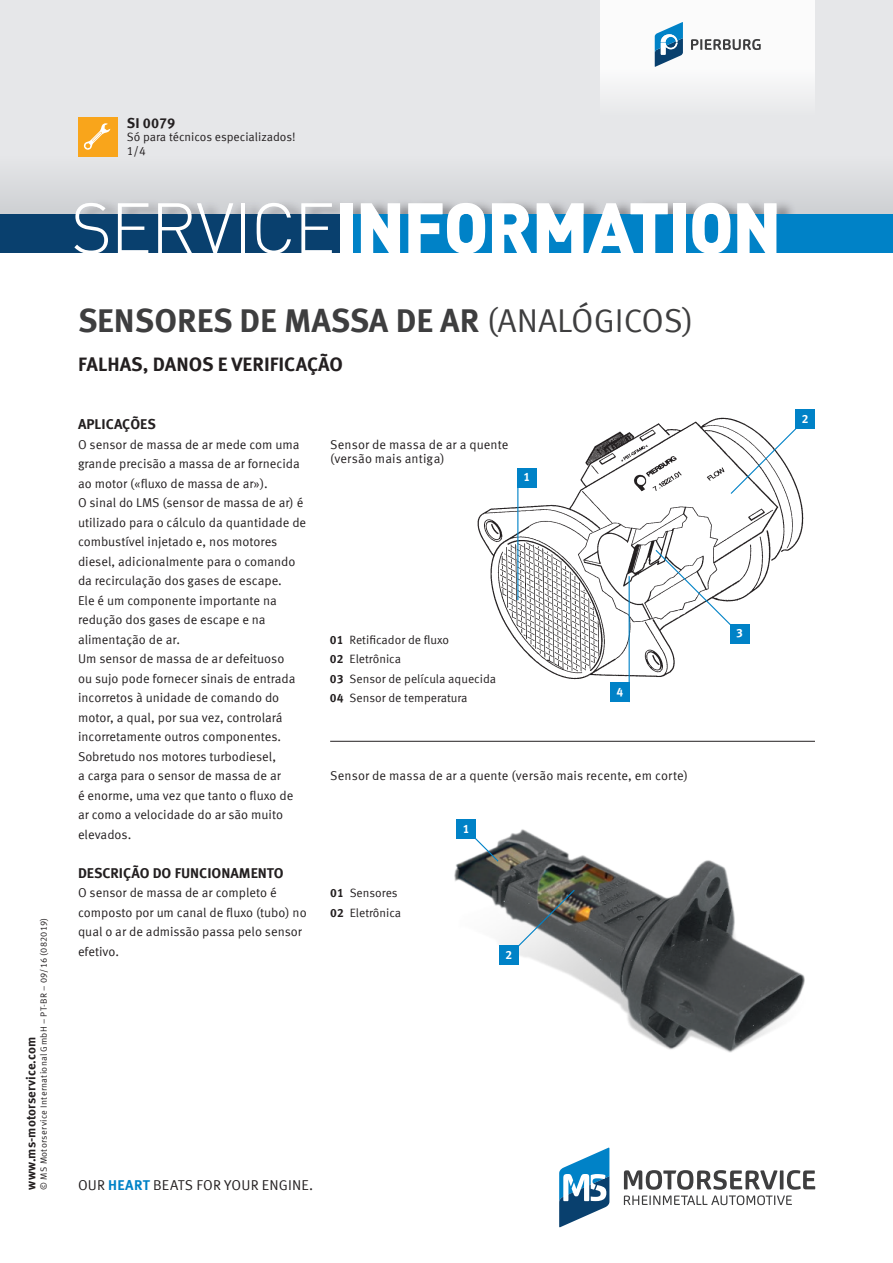
<style>
.page{position:relative;width:893px;height:1263px;background:#fff}
.page>*{position:absolute;margin:0;border:0;box-sizing:border-box;transform-origin:0 0}
.t1{font:900 70.5px "DIN Pro";letter-spacing:-.025em;color:#fff}
.t2{font:700 33px "Meta Offc Pro";color:#3e3e3f}
.t3{font:700 19.5px "Meta Offc Pro";color:#231f20}
.t4{font:700 14.25px "Meta Offc Pro";color:#231f20}
.t5{font:14.25px "Meta Offc Pro Norm";letter-spacing:.01em;color:#231f20}
.t6{font:12.75px/19.5px "Meta Offc Pro Norm";color:#231f20}
.t7{font:700 12.75px "Meta Offc Pro";letter-spacing:.01em;color:#231f20}
.t8{font:12px/19.5px "Meta Offc Pro Norm";color:#231f20}
.t9{font:700 12px "Meta Offc Pro";color:#fff}
.t10{font:9px "Meta Offc Pro Norm";letter-spacing:.03em;color:#231f20}
.s1{font-weight:300}
.s2{font-family:"Meta Offc Pro Norm";font-weight:400}
.s3{font-family:"Meta Offc Pro";font-weight:700}
.s4{font-family:"Meta Offc Pro";font-weight:700;color:#0082c7}
</style>
<div class="page">
<div style="left:0;top:0;width:893px;height:224px;background:#e6e7e9"></div>
<div style="left:0;top:156px;width:893px;height:58px;background:#dcdee0"></div>
<div style="left:77px;top:198px;width:719px;height:16px;background:#231f20;opacity:.4"></div>
<div style="left:0;top:214px;width:893px;height:39px;background:#09406e"></div>
<div style="left:347px;top:214px;width:546px;height:39px;background:#0082c7"></div>
<div style="left:78px;top:117px;width:39px;height:39px;background:#f9a51b"></div>
<svg style="left:83px;top:123px;width:27px;height:27px"></svg>
<div style="left:600px;top:0;width:215px;height:117px;background:linear-gradient(to bottom,#fff,#edeeef)"></div>
<svg style="left:691px;top:39px;width:70px;height:11px"></svg>
<svg style="left:655px;top:22px;width:28px;height:45px"></svg>
<svg style="left:559px;top:1147px;width:50px;height:80px"></svg>
<svg style="left:624px;top:1170px;width:191px;height:35px"></svg>
<img style="left:477px;top:417px;width:327px;height:265px">
<div style="left:517px;top:468px;width:20px;height:20px;background:#0082c7"></div>
<hr style="left:517px;top:468px;width:1px;height:132px;background:#0082c7">
<svg style="left:729px;top:409px;width:86px;height:86px"></svg>
<div style="left:795px;top:410px;width:20px;height:19px;background:#0082c7"></div>
<svg style="left:654px;top:549px;width:96px;height:96px"></svg>
<div style="left:730px;top:624px;width:19px;height:20px;background:#0082c7"></div>
<div style="left:610px;top:682px;width:20px;height:20px;background:#0082c7"></div>
<hr style="left:629px;top:576px;width:1px;height:126px;background:#0082c7">
<img style="left:454px;top:829px;width:351px;height:224px">
<svg style="left:498px;top:888px;width:78px;height:78px"></svg>
<div style="left:499px;top:946px;width:20px;height:19px;background:#0082c7"></div>
<svg style="left:455px;top:829px;width:45px;height:34px"></svg>
<div style="left:456px;top:819px;width:20px;height:20px;background:#0082c7"></div>
<hr style="left:330px;top:741px;width:485px;height:1px;background:#231f20">
<p class="t10" style="left:37px;top:1189px;width:274px;rotate:-90deg">© MS Motorservice International GmbH – PT-BR – 09/16 (082019)</p>
<p class="t7" style="left:21px;top:1189px;width:154px;rotate:-90deg">www.ms-motorservice.com</p>
<p class="t4" style="left:127px;top:112px;width:50px">SI 0079</p>
<p class="t8" style="left:127px;top:127px;width:170px">Só para técnicos especializados!</p>
<p class="t8" style="left:127px;top:141px;width:21px">1/4</p>
<h1 class="t1" style="left:71px;top:172px;width:712px"><span class="s1">SERVICE</span>INFORMATION</h1>
<h2 class="t2" style="left:78px;top:294px;width:617px">SENSORES DE MASSA DE AR <span class="s2">(ANALÓGICOS)</span></h2>
<h3 class="t3" style="left:78px;top:348px;width:267px">FALHAS, DANOS E VERIFICAÇÃO</h3>
<p class="t4" style="left:78px;top:413px;width:79px">APLICAÇÕES</p>
<p class="t6" style="left:78px;top:434px;width:230px">O sensor de massa de ar mede com uma grande precisão a massa de ar fornecida ao motor («fluxo de massa de ar»).<br>O sinal do LMS (sensor de massa de ar) é utilizado para o cálculo da quantidade de combustível injetado e, nos motores diesel, adicionalmente para o comando da recirculação dos gases de escape.<br>Ele é um componente importante na redução dos gases de escape e na alimentação de ar.<br>Um sensor de massa de ar defeituoso<br>ou sujo pode fornecer sinais de entrada incorretos à unidade de comando do motor, a qual, por sua vez, controlará incorretamente outros componentes.<br>Sobretudo nos motores turbodiesel,<br>a carga para o sensor de massa de ar<br>é enorme, uma vez que tanto o fluxo de ar como a velocidade do ar são muito elevados.</p>
<p class="t4" style="left:78px;top:861px;width:207px">DESCRIÇÃO DO FUNCIONAMENTO</p>
<p class="t6" style="left:78px;top:882px;width:230px">O sensor de massa de ar completo é composto por um canal de fluxo (tubo) no qual o ar de admissão passa pelo sensor efetivo.</p>
<p class="t6" style="left:330px;top:436px;width:180px;line-height:14.5px">Sensor de massa de ar a quente (versão mais antiga)</p>
<p class="t9" style="left:524px;top:468px;width:8px">1</p>
<p class="t8" style="left:330px;top:629px;width:168px"><span class="s3">01</span> Retificador de fluxo<br><span class="s3">02</span> Eletrônica<br><span class="s3">03</span> Sensor de película aquecida<br><span class="s3">04</span> Sensor de temperatura</p>
<p class="t9" style="left:617px;top:682px;width:8px">4</p>
<p class="t6" style="left:330px;top:765px;width:359px">Sensor de massa de ar a quente (versão mais recente, em corte)</p>
<p class="t8" style="left:330px;top:882px;width:73px"><span class="s3">01</span> Sensores<br><span class="s3">02</span> Eletrônica</p>
<p class="t9" style="left:463px;top:819px;width:8px">1</p>
<p class="t9" style="left:506px;top:945px;width:8px">2</p>
<p class="t9" style="left:736px;top:624px;width:8px">3</p>
<p class="t9" style="left:802px;top:409px;width:8px">2</p>
<p class="t5" style="left:78px;top:1174px;width:237px">OUR <span class="s4">HEART</span> BEATS FOR YOUR ENGINE.</p>
</div>
